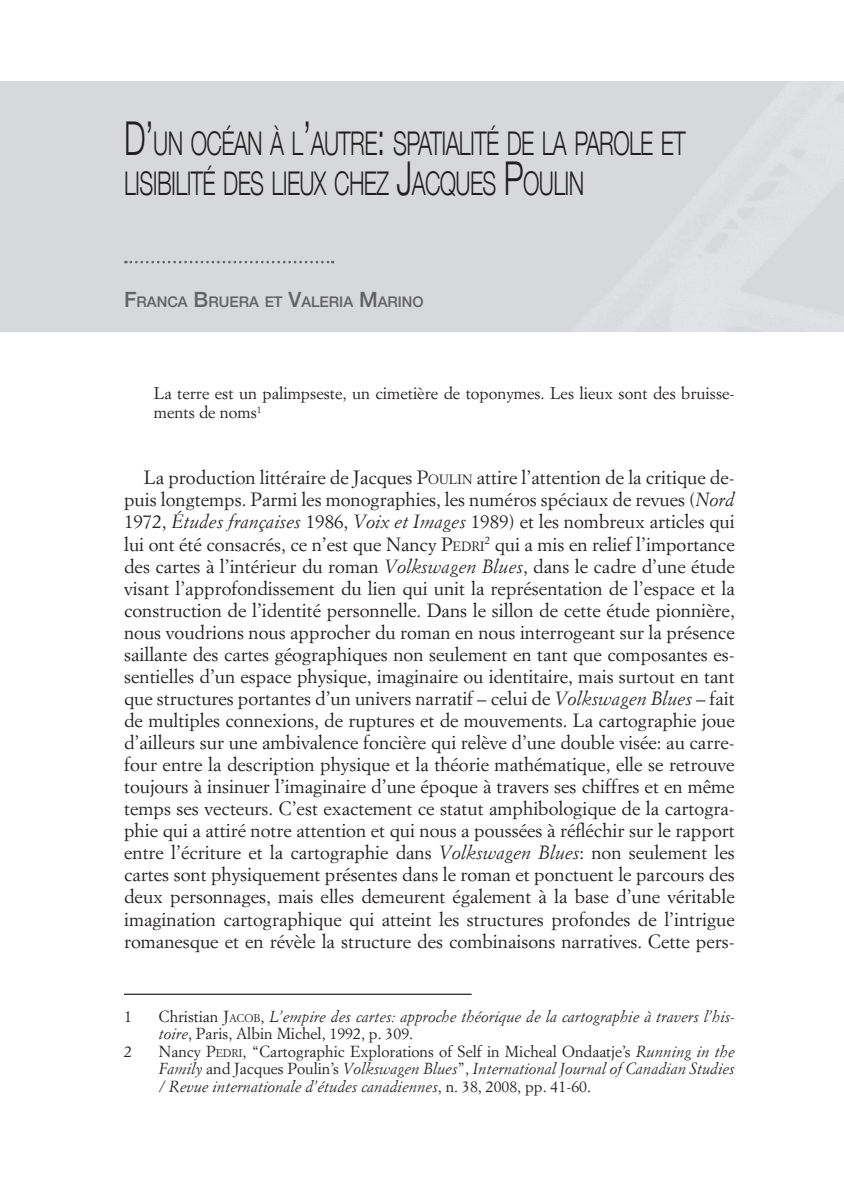
<style>
.page{position:relative;width:844px;height:1191px;background:#fff}
.page>*{position:absolute;margin:0;border:0;box-sizing:border-box;transform-origin:0 0}
.corpo_testo{font:300 32.55px/40.2px "Helvetica Neue";letter-spacing:-.03em;color:#231f20;scale:.68 1}
.corpo_testo-2{font:18.9px/22.1px "Simoncini Garamond";color:#231f20;text-align:justify}
.citazioni_testo{font:16.62px/18.9px "Simoncini Garamond";color:#231f20}
.note{font:italic 15.75px/17.5px "Simoncini Garamond";color:#231f20}
.note-2{font:15.75px "Simoncini Garamond";color:#231f20}
.autore{font:500 14.7px "Helvetica Neue";color:#636366}
.s1{font-size:46.55px}
.s2{font-size:21px}
.s3{font-style:inherit}
.s4{font-size:13.3px}
.s5{font-style:italic}
.s6{font-style:normal}
.s7{font-style:normal;font-size:11.03px}
</style>
<div class="page">
<div style="left:0;top:82px;width:843px;height:250px;background:#d7d8da"></div>
<svg style="left:125px;top:261px;width:208px;height:2px"></svg>
<hr style="left:124px;top:993px;width:347px;height:2px;background:#231f20">
<p class="corpo_testo" style="left:124px;top:120px;width:827px"><span class="s1">D’</span>UN OCÉAN À L<span class="s1">’</span>AUTRE<span class="s1">:</span> SPATIALITÉ DE LA PAROLE ET<br>LISIBILITÉ DES LIEUX CHEZ <span class="s1">J</span>ACQUES <span class="s1">P</span>OULIN</p>
<p class="autore" style="left:124px;top:290px;width:301px"><span class="s2">F</span>RANCA <span class="s2">B</span>RUERA ET <span class="s2">V</span>ALERIA <span class="s2">M</span>ARINO</p>
<p class="citazioni_testo" style="left:154px;top:384px;width:582px">La terre est un palimpseste, un cimetière de toponymes. Les lieux sont des bruisse&shy;ments de noms<sup>1</sup></p>
<p class="corpo_testo-2" style="left:124px;top:466px;width:612px;text-indent:20px">La production littéraire de Jacques <span class="s3">P</span><span class="s4">OULIN</span> attire l’attention de la critique de&shy;puis longtemps. Parmi les monographies, les numéros spéciaux de revues (<span class="s5">Nord </span>1972, <span class="s5">Études françaises</span> 1986, <span class="s5">Voix et Images</span> 1989) et les nombreux articles qui lui ont été consacrés, ce n’est que Nancy <span class="s3">P</span><span class="s4">EDRI</span><sup>2</sup> qui a mis en relief l’importance des cartes à l’intérieur du roman <span class="s5">Volkswagen Blues</span>, dans le cadre d’une étude visant l’approfondissement du lien qui unit la représentation de l’espace et la construction de l’identité personnelle. Dans le sillon de cette étude pionnière, nous voudrions nous approcher du roman en nous interrogeant sur la présence saillante des cartes géographiques non seulement en tant que composantes es&shy;sentielles d’un espace physique, imaginaire ou identitaire, mais surtout en tant que structures portantes d’un univers narratif – celui de <span class="s5">Volkswagen Blues</span> – fait de multiples connexions, de ruptures et de mouvements. La cartographie joue d’ailleurs sur une ambivalence foncière qui relève d’une double visée: au carre&shy;four entre la description physique et la théorie mathématique, elle se retrouve toujours à insinuer l’imaginaire d’une époque à travers ses chiffres et en même temps ses vecteurs. C’est exactement ce statut amphibologique de la cartogra&shy;phie qui a attiré notre attention et qui nous a poussées à réfléchir sur le rapport entre l’écriture et la cartographie dans <span class="s5">Volkswagen Blues</span>: non seulement les cartes sont physiquement présentes dans le roman et ponctuent le parcours des deux personnages, mais elles demeurent également à la base d’une véritable imagination cartographique qui atteint les structures profondes de l’intrigue romanesque et en révèle la structure des combinaisons narratives. Cette pers-</p>
<p class="note-2" style="left:124px;top:1006px;width:9px">1</p>
<p class="note" style="left:159px;top:1007px;width:577px"><span class="s6">Christian</span> <span class="s6">J</span><span class="s7">ACOB</span><span class="s6">,</span> L’empire des cartes: approche théorique de la cartographie à travers l’his&shy;toire<span class="s6">, Paris, Albin Michel, 1992, p. 309.</span></p>
<p class="note-2" style="left:124px;top:1041px;width:9px">2</p>
<p class="note" style="left:159px;top:1042px;width:577px;text-align:justify"><span class="s6">Nancy</span> <span class="s6">P</span><span class="s7">EDRI</span><span class="s6">, “Cartographic Explorations of Self in Micheal Ondaatje’s</span> Running in the Family <span class="s6">and Jacques Poulin’s</span> Volkswagen Blues<span class="s6">”,</span> International Journal of Canadian Studies / Revue internationale d’études canadiennes<span class="s6">, n. 38, 2008, pp. 41-60.</span></p>
</div>
